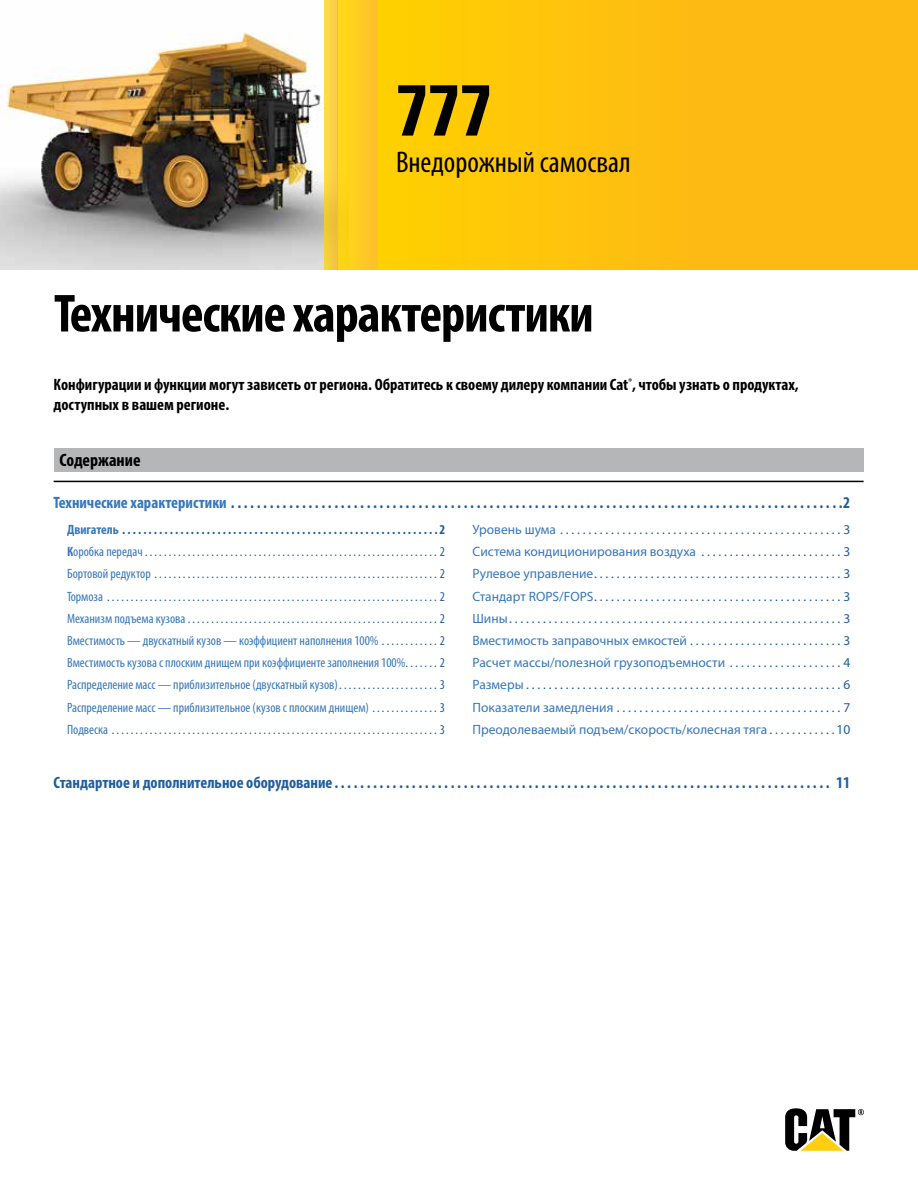
<style>
.page{position:relative;width:918px;height:1188px;background:#fff}
.page>*{position:absolute;margin:0;border:0;box-sizing:border-box;transform-origin:0 0}
.t1{font:700 condensed 72px "Univers LT Std";color:#000}
.t2{font:700 condensed 54px "Myriad Pro";letter-spacing:-.02em;color:#000}
.t3{font:condensed 30px "Myriad Pro";color:#000}
.t4{font:700 condensed 18px "Myriad Pro";color:#000}
.t5{font:700 condensed 16.5px "Myriad Pro";color:#215e9e}
.t6{font:700 condensed 16.5px/19.8px "Myriad Pro";color:#000}
.t7{font:condensed 13.5px/22.2px "Myriad Pro";color:#215e9e;text-align:justify}
.t8{font:13.5px/22.2px "Myriad Pro";color:#215e9e;text-align:justify}
.t9{font:700 condensed 13.5px "Myriad Pro";color:#215e9e}
.s1{color:#3777bc}
.s2{font-weight:700}
.s3{font-weight:700;color:#3777bc}
</style>
<div class="page">
<img style="left:0;top:32px;width:324px;height:238px">
<div style="left:378px;top:0;width:540px;height:270px;background:linear-gradient(to right,#ffcd04,#fdb517)"></div>
<div style="left:338px;top:0;width:40px;height:270px;background:#fecd21"></div>
<svg style="left:324px;top:0;width:14px;height:270px;background:#facf3e"></svg>
<svg style="left:785px;top:1108px;width:79px;height:42px"></svg>
<div style="left:54px;top:448px;width:810px;height:24px;background:#b4b6b8"></div>
<hr style="left:54px;top:481px;width:810px;height:1px;background:#000">
<h1 class="t1" style="left:396px;top:66px;width:97px">777</h1>
<h3 class="t3" style="left:396px;top:144px;width:236px">Внедорожный самосвал</h3>
<h2 class="t2" style="left:54px;top:280px;width:541px">Технические характеристики</h2>
<p class="t6" style="left:54px;top:375px;width:747px">Конфигурации и функции могут зависеть от региона. Обратитесь к своему дилеру компании Cat<sup>®</sup>, чтобы узнать о продуктах, доступных в вашем регионе.</p>
<h3 class="t4" style="left:60px;top:448px;width:82px">Содержание</h3>
<p class="t5" style="left:54px;top:492px;width:178px"><span class="s1">Технические характеристики</span> ...............................................................................................</p>
<p class="t5" style="left:843px;top:492px;width:9px">2</p>
<p class="t9" style="left:67px;top:521px;width:56px"><span class="s1">Двигатель</span> ............................................................</p>
<p class="t7" style="left:67px;top:518px;width:380px;text-indent:372px"><span class="s2">2<br></span><span class="s3">К</span><span class="s1">оробка передач</span> . . . . . . . . . . . . . . . . . . . . . . . . . . . . . . . . . . . . . . . . . . . . . . . . . . . . . . . . . . . . . . 2<br><span class="s1">Бортовой редуктор</span> . . . . . . . . . . . . . . . . . . . . . . . . . . . . . . . . . . . . . . . . . . . . . . . . . . . . . . . . . . . . 2<br><span class="s1">Тормоза</span> . . . . . . . . . . . . . . . . . . . . . . . . . . . . . . . . . . . . . . . . . . . . . . . . . . . . . . . . . . . . . . . . . . . . . . 2<br><span class="s1">Механизм подъема кузова</span> . . . . . . . . . . . . . . . . . . . . . . . . . . . . . . . . . . . . . . . . . . . . . . . . . . . . . 2<br><span class="s1">Вместимость — двускатный кузов — коэффициент наполнения 100%</span> . . . . . . . . . . . . 2<br><span class="s1">Вместимость кузова с плоским днищем при коэффициенте заполнения 100%</span> . . . . . . . 2<br><span class="s1">Распределение масс — приблизительное (двускатный кузов)</span> . . . . . . . . . . . . . . . . . . . . . 3<br><span class="s1">Распределение масс — приблизительное (кузов с плоским днищем)</span> . . . . . . . . . . . . . . 3<br><span class="s1">Подвеска</span> . . . . . . . . . . . . . . . . . . . . . . . . . . . . . . . . . . . . . . . . . . . . . . . . . . . . . . . . . . . . . . . . . . . . . 3</p>
<p class="t8" style="left:473px;top:518px;width:379px"><span class="s1">Уровень шума</span> . . . . . . . . . . . . . . . . . . . . . . . . . . . . . . . . . . . . . . . . . . . . . . . . . . 3<br><span class="s1">Система кондиционирования воздуха</span> . . . . . . . . . . . . . . . . . . . . . . . . . 3<br><span class="s1">Рулевое управление</span> . . . . . . . . . . . . . . . . . . . . . . . . . . . . . . . . . . . . . . . . . . . . 3<br><span class="s1">Стандарт ROPS/FOPS</span> . . . . . . . . . . . . . . . . . . . . . . . . . . . . . . . . . . . . . . . . . . . . 3<br><span class="s1">Шины</span> . . . . . . . . . . . . . . . . . . . . . . . . . . . . . . . . . . . . . . . . . . . . . . . . . . . . . . . . . . . 3<br><span class="s1">Вместимость заправочных емкостей</span> . . . . . . . . . . . . . . . . . . . . . . . . . . . 3<br><span class="s1">Расчет массы/полезной грузоподъемности</span> . . . . . . . . . . . . . . . . . . . . 4<br><span class="s1">Размеры</span> . . . . . . . . . . . . . . . . . . . . . . . . . . . . . . . . . . . . . . . . . . . . . . . . . . . . . . . . 6<br><span class="s1">Показатели замедления</span> . . . . . . . . . . . . . . . . . . . . . . . . . . . . . . . . . . . . . . . . 7<br><span class="s1">Преодолеваемый подъем/скорость/колесная тяга</span> . . . . . . . . . . . 10</p>
<p class="t5" style="left:54px;top:772px;width:285px">Стандартное и дополнительное оборудование.............................................................................</p>
<p class="t5" style="left:836px;top:772px;width:16px">11</p>
</div>
